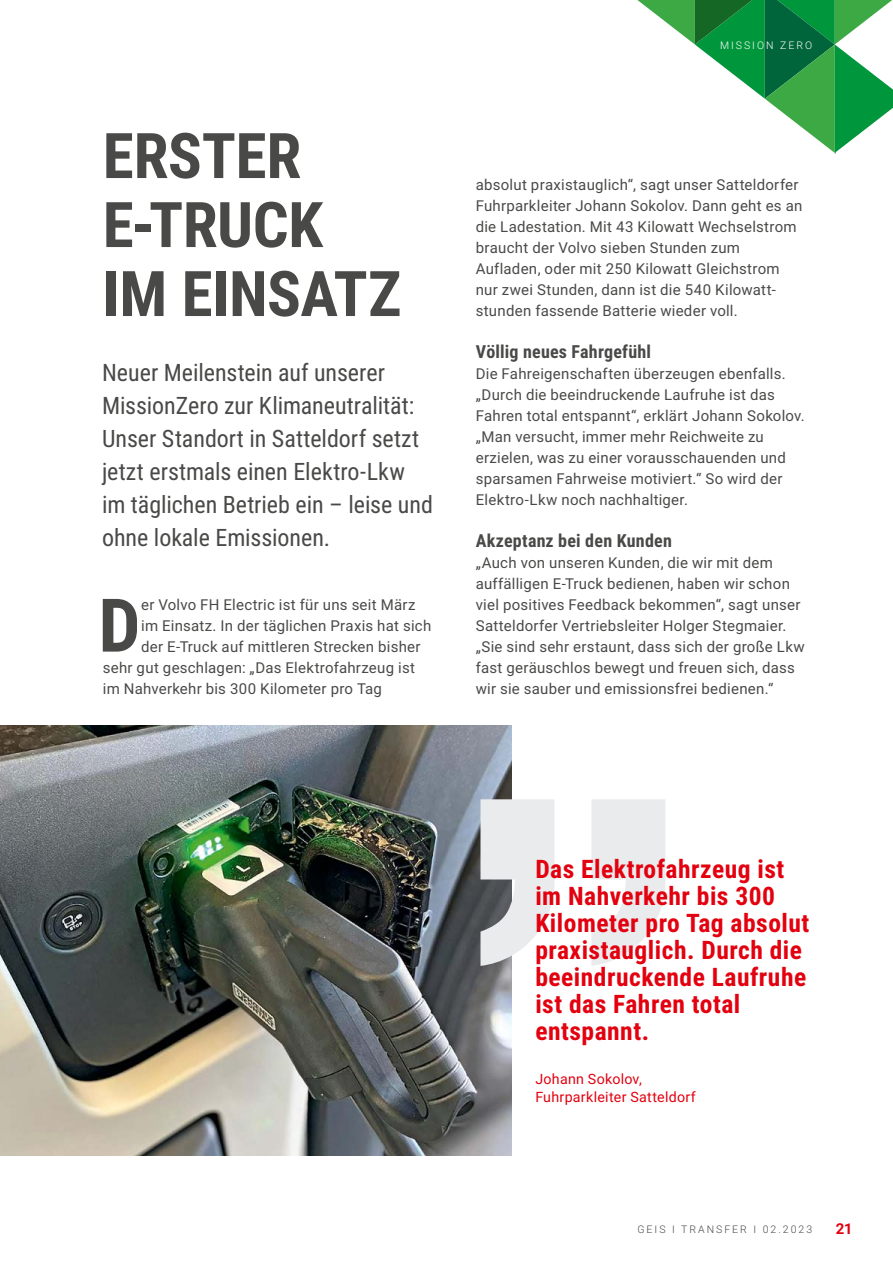
<style>
.page{position:relative;width:893px;height:1263px;background:#fff}
.page>*{position:absolute;margin:0;border:0;box-sizing:border-box;transform-origin:0 0}
.t1{font:700 74.1px "Roboto Condensed";color:#494948}
.t2{font:700 63px/69px "Roboto Condensed";letter-spacing:-.005em;color:#494948}
.t3{font:700 25.5px/27px "Roboto Condensed";letter-spacing:.02em;color:#e3000f}
.t4{font:24px/33px "Roboto Condensed";color:#494948}
.t5{font:700 18px "Roboto Condensed";letter-spacing:.01em;color:#494948}
.t6{font:15px/21px "Roboto";letter-spacing:.015em;color:#494948}
.t7{font:700 15px "Roboto";color:#e3000f}
.t8{font:14.25px/18px "Roboto";letter-spacing:.02em;color:#e3000f}
.t9{font:300 10.5px "Roboto";letter-spacing:.19em;color:#494948}
.t10{font:300 10.5px "Roboto";letter-spacing:.19em;color:#fff}
</style>
<div class="page">
<img style="left:0;top:725px;width:512px;height:431px">
<svg style="left:637px;top:0;width:256px;height:153px"></svg>
<svg style="left:480px;top:799px;width:185px;height:167px"></svg>
<h2 class="t2" style="left:103px;top:119px;width:300px">ERSTER<br>E-TRUCK<br>IM EINSATZ</h2>
<h3 class="t4" style="left:102px;top:355px;width:332px">Neuer Meilenstein auf unserer<br>MissionZero zur Klimaneutralität:<br>Unser Standort in Satteldorf setzt jetzt erstmals einen Elektro-Lkw im täglichen Betrieb ein – leise und ohne lokale Emissionen.</h3>
<h1 class="t1" style="left:99px;top:573px;width:43px">D</h1>
<p class="t6" style="left:141px;top:593px;width:276px">er Volvo FH Electric ist für uns seit März</p>
<p class="t6" style="left:141px;top:614px;width:292px">im Einsatz. In der täglichen Praxis hat sich</p>
<p class="t6" style="left:141px;top:635px;width:281px">der E-Truck auf mittleren Strecken bisher</p>
<p class="t6" style="left:103px;top:656px;width:314px">sehr gut geschlagen: „Das Elektrofahrzeug ist</p>
<p class="t6" style="left:103px;top:677px;width:281px">im Nahverkehr bis 300 Kilometer pro Tag</p>
<p class="t10" style="left:720px;top:38px;width:94px">MISSION ZERO</p>
<p class="t6" style="left:476px;top:173px;width:328px">absolut praxistauglich“, sagt unser Satteldorfer Fuhrparkleiter Johann Sokolov. Dann geht es an die Ladestation. Mit 43 Kilowatt Wechselstrom braucht der Volvo sieben Stunden zum Aufladen, oder mit 250 Kilowatt Gleichstrom nur zwei Stunden, dann ist die 540 Kilowatt&shy;stunden fassende Batterie wieder voll.</p>
<p class="t5" style="left:476px;top:339px;width:177px">Völlig neues Fahrgefühl</p>
<p class="t6" style="left:476px;top:362px;width:331px">Die Fahreigenschaften überzeugen ebenfalls. „Durch die beeindruckende Laufruhe ist das Fahren total entspannt“, erklärt Johann Sokolov. „Man versucht, immer mehr Reichweite zu erzielen, was zu einer vorausschauenden und sparsamen Fahrweise motiviert.“ So wird der Elektro-Lkw noch nachhaltiger.</p>
<p class="t5" style="left:476px;top:528px;width:198px">Akzeptanz bei den Kunden</p>
<p class="t6" style="left:476px;top:551px;width:331px">„Auch von unseren Kunden, die wir mit dem auffälligen E-Truck bedienen, haben wir schon viel positives Feedback bekommen“, sagt unser Satteldorfer Vertriebsleiter Holger Stegmaier. „Sie sind sehr erstaunt, dass sich der große Lkw fast geräuschlos bewegt und freuen sich, dass wir sie sauber und emissionsfrei bedienen.“</p>
<h3 class="t3" style="left:535px;top:854px;width:275px">Das Elektrofahrzeug ist im Nahverkehr bis 300<br>Kilometer pro Tag absolut praxistauglich. Durch die beeindruckende Laufruhe ist das Fahren total entspannt.</h3>
<p class="t8" style="left:535px;top:1069px;width:162px">Johann Sokolov,<br>Fuhrparkleiter Satteldorf</p>
<p class="t9" style="left:637px;top:1221px;width:176px">GEIS I TRANSFER I 02.2023</p>
<p class="t7" style="left:836px;top:1218px;width:17px">21</p>
</div>
